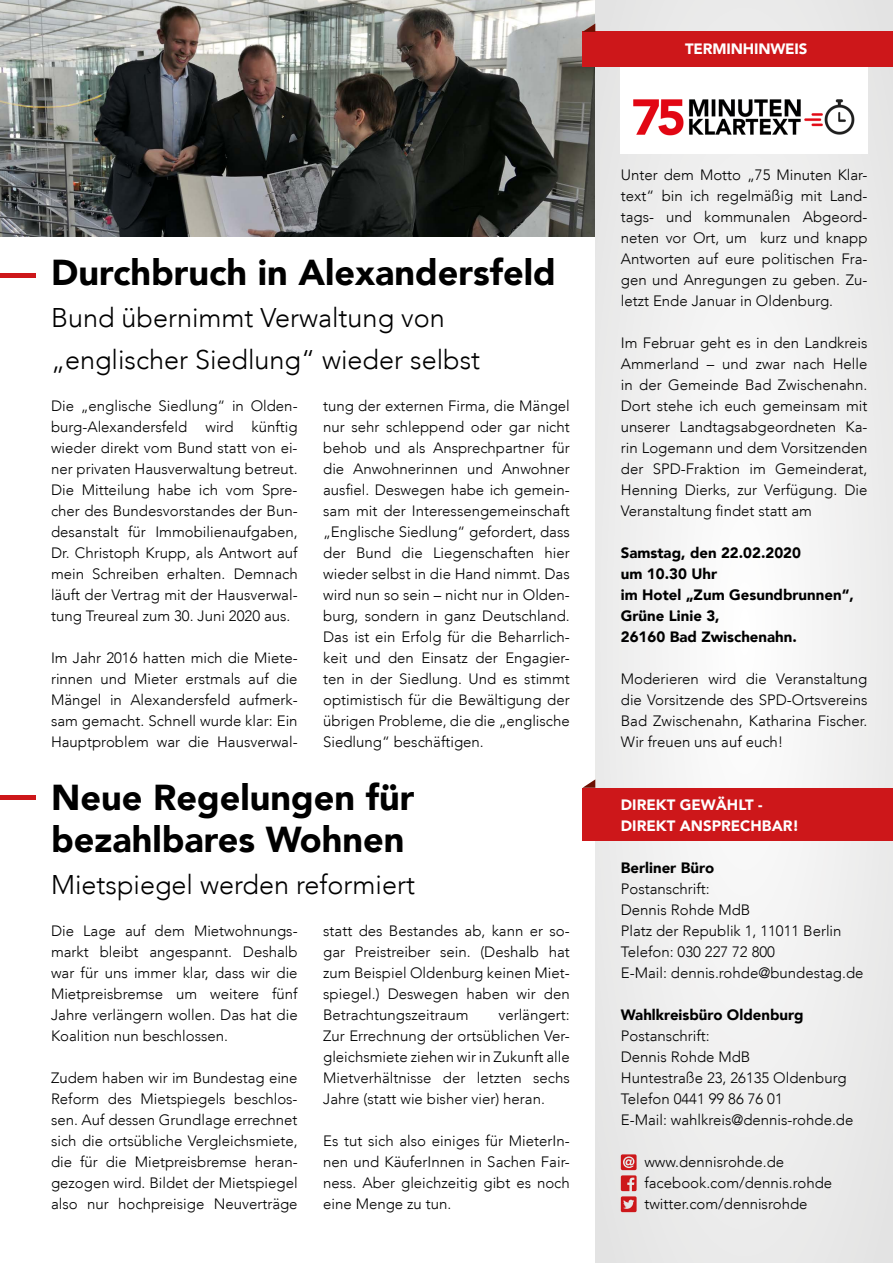
<style>
.page{position:relative;width:893px;height:1263px;background:#fff}
.page>*{position:absolute;margin:0;border:0;box-sizing:border-box;transform-origin:0 0}
.t1{font:900 36px/42px "Avenir LT";color:#000}
.t2{font:300 27px/42px "Avenir LT";color:#000}
.t3{font:300 15px/21px "Avenir LT";color:#000;text-align:justify}
.t4{font:900 15px/21px "Avenir LT";color:#000}
.t5{font:900 15px/21px "Avenir LT";color:#fff}
</style>
<div class="page">
<hr style="left:0;top:795px;width:35px;height:4px;background:#cd171a">
<img style="left:0;top:0;width:595px;height:236px">
<div style="left:595px;top:0;width:298px;height:1263px;background:#efefef"></div>
<div style="left:583px;top:788px;width:310px;height:52px;background:#cd171a"></div>
<div style="left:583px;top:32px;width:310px;height:35px;background:#cd171a"></div>
<svg style="left:621px;top:1154px;width:16px;height:58px"></svg>
<svg style="left:583px;top:24px;width:12px;height:8px"></svg>
<svg style="left:583px;top:779px;width:12px;height:9px"></svg>
<hr style="left:0;top:273px;width:35px;height:4px;background:#cd171a">
<img style="left:621px;top:68px;width:246px;height:86px">
<h1 class="t1" style="left:51px;top:251px;width:506px">Durchbruch in Alexandersfeld</h1>
<h2 class="t2" style="left:51px;top:297px;width:431px">Bund übernimmt Verwaltung von „englischer Siedlung“ wieder selbst</h2>
<p class="t3" style="left:51px;top:395px;width:248px">Die „englische Siedlung“ in Olden&shy;burg-Alexandersfeld wird künftig wieder direkt vom Bund statt von ei&shy;ner privaten Hausverwaltung betreut.<br>Die Mitteilung habe ich vom Spre&shy;cher des Bundesvorstandes der Bun&shy;desanstalt für Immobilienaufgaben, Dr. Christoph Krupp, als Antwort auf mein Schreiben erhalten. Demnach läuft der Vertrag mit der Hausverwal&shy;tung Treureal zum 30. Juni 2020 aus.</p>
<p class="t3" style="left:51px;top:647px;width:248px">Im Jahr 2016 hatten mich die Miete&shy;rinnen und Mieter erstmals auf die Mängel in Alexandersfeld aufmerk&shy;sam gemacht. Schnell wurde klar: Ein Hauptproblem war die Hausverwal-</p>
<p class="t3" style="left:323px;top:395px;width:248px">tung der externen Firma, die Mängel nur sehr schleppend oder gar nicht behob und als Ansprechpartner für die Anwohnerinnen und Anwohner ausfiel. Deswegen habe ich gemein&shy;sam mit der Interessengemeinschaft „Englische Siedlung“ gefordert, dass der Bund die Liegenschaften hier wieder selbst in die Hand nimmt. Das wird nun so sein – nicht nur in Olden&shy;burg, sondern in ganz Deutschland.<br>Das ist ein Erfolg für die Beharrlich&shy;keit und den Einsatz der Engagier&shy;ten in der Siedlung. Und es stimmt optimistisch für die Bewältigung der übrigen Probleme, die die „englische Siedlung“ beschäftigen.</p>
<h1 class="t1" style="left:51px;top:776px;width:365px">Neue Regelungen für bezahlbares Wohnen</h1>
<h2 class="t2" style="left:51px;top:864px;width:366px">Mietspiegel werden reformiert</h2>
<p class="t3" style="left:51px;top:920px;width:248px">Die Lage auf dem Mietwohnungs&shy;markt bleibt angespannt. Deshalb war für uns immer klar, dass wir die Mietpreisbremse um weitere fünf Jahre verlängern wollen. Das hat die Koalition nun beschlossen.</p>
<p class="t3" style="left:51px;top:1067px;width:248px">Zudem haben wir im Bundestag eine Reform des Mietspiegels beschlos&shy;sen. Auf dessen Grundlage errechnet sich die ortsübliche Vergleichsmiete, die für die Mietpreisbremse heran&shy;gezogen wird. Bildet der Mietspiegel also nur hochpreisige Neuverträge</p>
<p class="t3" style="left:323px;top:920px;width:248px">statt des Bestandes ab, kann er so&shy;gar Preistreiber sein. (Deshalb hat zum Beispiel Oldenburg keinen Miet&shy;spiegel.) Deswegen haben wir den Betrachtungszeitraum</p>
<p class="t3" style="left:323px;top:1004px;width:248px;text-indent:175px">verlängert:<br>Zur Errechnung der ortsüblichen Ver&shy;gleichsmiete ziehen wir in Zukunft alle Mietverhältnisse der letzten sechs Jahre (statt wie bisher vier) heran.</p>
<p class="t3" style="left:323px;top:1130px;width:248px">Es tut sich also einiges für MieterIn&shy;nen und KäuferInnen in Sachen Fair&shy;ness. Aber gleichzeitig gibt es noch eine Menge zu tun.</p>
<p class="t5" style="left:685px;top:38px;width:124px">TERMINHINWEIS</p>
<p class="t3" style="left:621px;top:164px;width:248px">Unter dem Motto „75 Minuten Klar&shy;text“ bin ich regelmäßig mit Land&shy;tags- und kommunalen Abgeord&shy;neten vor Ort, um kurz und knapp Antworten auf eure politischen Fra&shy;gen und Anregungen zu geben. Zu&shy;letzt Ende Januar in Oldenburg.</p>
<p class="t3" style="left:621px;top:332px;width:248px">Im Februar geht es in den Landkreis Ammerland – und zwar nach Helle in der Gemeinde Bad Zwischenahn.<br>Dort stehe ich euch gemeinsam mit unserer Landtagsabgeordneten Ka&shy;rin Logemann und dem Vorsitzenden der SPD-Fraktion im Gemeinderat, Henning Dierks, zur Verfügung. Die Veranstaltung findet statt am</p>
<p class="t4" style="left:621px;top:542px;width:235px">Samstag, den 22.02.2020<br>um 10.30 Uhr<br>im Hotel „Zum Gesundbrunnen“,<br>Grüne Linie 3,<br>26160 Bad Zwischenahn.</p>
<p class="t3" style="left:621px;top:668px;width:248px">Moderieren wird die Veranstaltung die Vorsitzende des SPD-Ortsvereins Bad Zwischenahn, Katharina Fischer.<br>Wir freuen uns auf euch!</p>
<p class="t5" style="left:621px;top:794px;width:180px">DIREKT GEWÄHLT -<br>DIREKT ANSPRECHBAR!</p>
<p class="t4" style="left:621px;top:857px;width:95px">Berliner Büro</p>
<p class="t3" style="left:621px;top:878px;width:244px;text-align:left">Postanschrift:<br>Dennis Rohde MdB<br>Platz der Republik 1, 11011 Berlin<br>Telefon: 030 227 72 800<br>E-Mail: dennis.rohde@bundestag.de</p>
<p class="t4" style="left:621px;top:1004px;width:184px">Wahlkreisbüro Oldenburg</p>
<p class="t3" style="left:621px;top:1025px;width:234px;text-align:left">Postanschrift:<br>Dennis Rohde MdB<br>Huntestraße 23, 26135 Oldenburg<br>Telefon 0441 99 86 76 01<br>E-Mail: wahlkreis@dennis-rohde.de</p>
<p class="t3" style="left:644px;top:1151px;width:189px;text-align:left">www.dennisrohde.de facebook.com/dennis.rohde twitter.com/dennisrohde</p>
</div>
